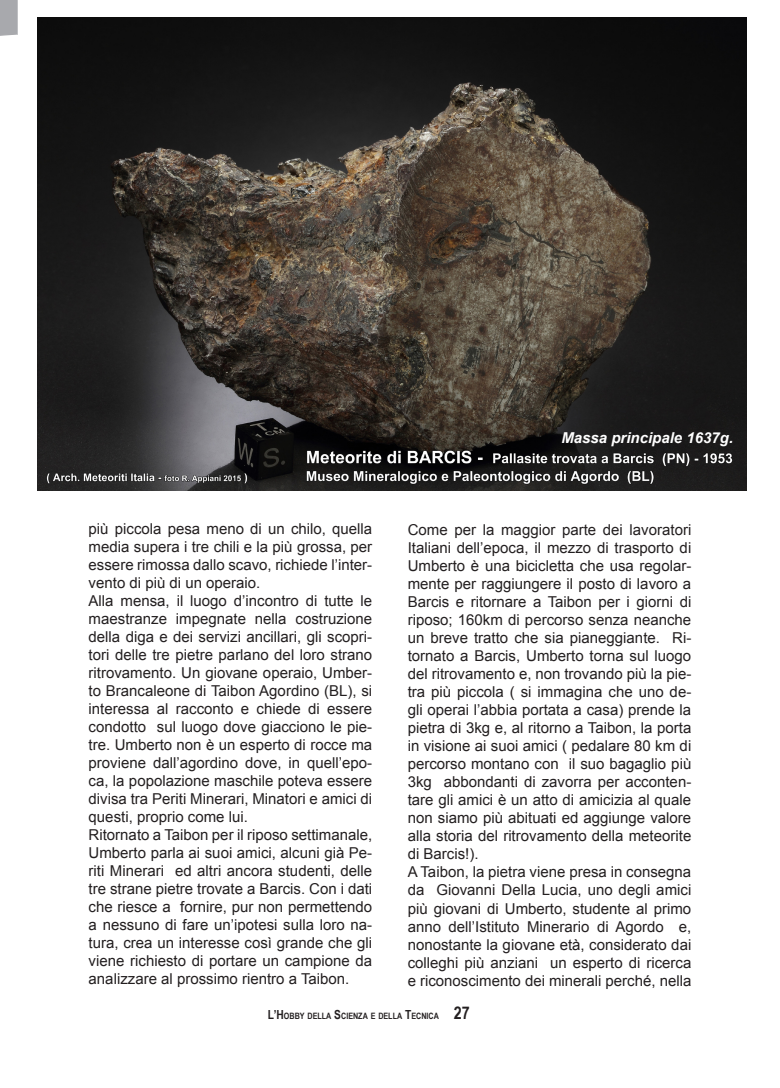
<style>
.page{position:relative;width:780px;height:1088px;background:#fff}
.page>*{position:absolute;margin:0;border:0;box-sizing:border-box;transform-origin:0 0}
.Normale{font:15px/18px "Arial";color:#231f20;text-align:justify}
.Normale-2{font:italic 700 15px "Arial";color:#fff}
.t1{font:700 8.75px "Arial Narrow";color:#231f20}
.s1{font-size:12.5px}
.s2{font-size:17.5px}
</style>
<div class="page">
<svg style="left:0;top:0;width:18px;height:36px"></svg>
<img style="left:37px;top:18px;width:709px;height:472px">
<p class="Normale" style="left:89px;top:519px;width:285px">più piccola pesa meno di un chilo, quella media supera i tre chili e la più grossa, per essere rimossa dallo scavo, richiede l’inter&shy;vento di più di un operaio.</p>
<p class="Normale" style="left:89px;top:591px;width:285px">Alla mensa, il luogo d’incontro di tutte le maestranze impegnate nella costruzione della diga e dei servizi ancillari, gli scopri&shy;tori delle tre pietre parlano del loro strano ritrovamento. Un giovane operaio, Umber&shy;to Brancaleone di Taibon Agordino (BL), si interessa al racconto e chiede di essere condotto sul luogo dove giacciono le pie&shy;tre. Umberto non è un esperto di rocce ma proviene dall’agordino dove, in quell’epo&shy;ca, la popolazione maschile poteva essere divisa tra Periti Minerari, Minatori e amici di questi, proprio come lui.</p>
<p class="Normale" style="left:89px;top:825px;width:285px">Ritornato a Taibon per il riposo settimanale, Umberto parla ai suoi amici, alcuni già Pe&shy;riti Minerari ed altri ancora studenti, delle tre strane pietre trovate a Barcis. Con i dati che riesce a fornire, pur non permettendo a nessuno di fare un’ipotesi sulla loro na&shy;tura, crea un interesse così grande che gli viene richiesto di portare un campione da analizzare al prossimo rientro a Taibon.</p>
<p class="Normale-2" style="left:561px;top:428px;width:173px">Massa principale 1637g.</p>
<p class="Normale" style="left:407px;top:521px;width:285px">Come per la maggior parte dei lavoratori Italiani dell’epoca, il mezzo di trasporto di Umberto è una bicicletta che usa regolar&shy;mente per raggiungere il posto di lavoro a Barcis e ritornare a Taibon per i giorni di riposo; 160km di percorso senza neanche un breve tratto che sia pianeggiante. Ri&shy;tornato a Barcis, Umberto torna sul luogo del ritrovamento e, non trovando più la pie&shy;tra più piccola ( si immagina che uno de&shy;gli operai l’abbia portata a casa) prende la pietra di 3kg e, al ritorno a Taibon, la porta in visione ai suoi amici ( pedalare 80 km di percorso montano con il suo bagaglio più 3kg abbondanti di zavorra per acconten&shy;tare gli amici è un atto di amicizia al quale non siamo più abituati ed aggiunge valore alla storia del ritrovamento della meteorite di Barcis!).</p>
<p class="Normale" style="left:407px;top:863px;width:285px">A Taibon, la pietra viene presa in consegna da Giovanni Della Lucia, uno degli amici più giovani di Umberto, studente al primo anno dell’Istituto Minerario di Agordo e, nonostante la giovane età, considerato dai colleghi più anziani un esperto di ricerca e riconoscimento dei minerali perché, nella</p>
<p class="t1" style="left:268px;top:1009px;width:203px"><span class="s1">L’H</span>OBBY DELLA <span class="s1">S</span>CIENZA E DELLA <span class="s1">T</span>ECNICA <span class="s2">27</span></p>
</div>
